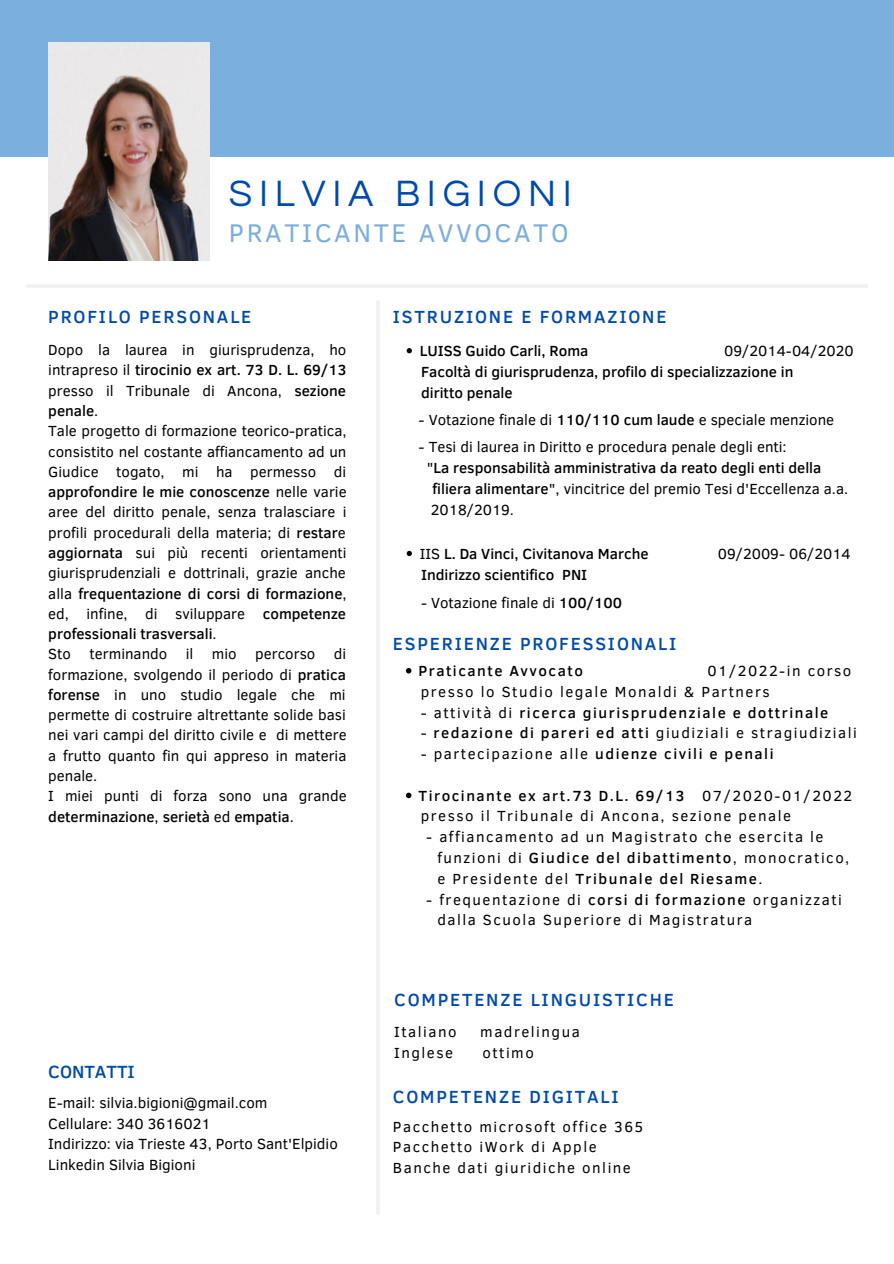
<style>
.page{position:relative;width:894px;height:1264px;background:#fff}
.page>*{position:absolute;margin:0;border:0;box-sizing:border-box;transform-origin:0 0}
.t1{font:38.1px "Questrial";letter-spacing:.175em;color:#004aad}
.t2{font:26.25px "Clear Sans";letter-spacing:.1em;color:#7bafdd}
.t3{font:500 18.15px "Clear Sans";color:#004aad}
.t4{font:500 18px "Clear Sans";letter-spacing:.1em;color:#004aad}
.t5{font:15.15px "Clear Sans";color:#000}
.t6{font:15px/20.2px "Clear Sans";letter-spacing:.1em;color:#000;text-align:justify}
.t7{font:15px/20.2px "Clear Sans";color:#000}
.t8{font:500 15px "Clear Sans";color:#000}
.t9{font:500 15px "Clear Sans";letter-spacing:.1em;color:#000}
.s1{font-weight:500}
.s2{font-weight:400}
</style>
<div class="page">
<hr style="left:376px;top:301px;width:4px;height:913px;background:#f0f1f3">
<div style="left:0;top:0;width:893px;height:157px;background:#7bafdd"></div>
<hr style="left:26px;top:285px;width:841px;height:3px;background:#eff0f2">
<img style="left:48px;top:42px;width:161px;height:218px">
<svg style="left:406px;top:668px;width:5px;height:5px"></svg>
<svg style="left:406px;top:792px;width:5px;height:6px"></svg>
<svg style="left:406px;top:348px;width:6px;height:5px"></svg>
<svg style="left:406px;top:551px;width:6px;height:5px"></svg>
<p class="t1" style="left:229px;top:175px;width:344px">SILVIA BIGIONI</p>
<p class="t2" style="left:229px;top:214px;width:341px">PRATICANTE AVVOCATO</p>
<p class="t4" style="left:48px;top:303px;width:204px">PROFILO PERSONALE</p>
<p class="t6" style="left:48px;top:339px;width:300px">Dopo la laurea in giurisprudenza, ho intrapreso il <span class="s1">tirocinio ex art. 73 D. L. 69/13 </span>presso il Tribunale di Ancona, <span class="s1">sezione penale</span>.</p>
<p class="t6" style="left:48px;top:420px;width:300px">Tale progetto di formazione teorico-pratica, consistito nel costante affiancamento ad un Giudice togato, mi ha permesso di <span class="s1">approfondire le mie conoscenze</span> nelle varie aree del diritto penale, senza tralasciare i profili procedurali della materia; di <span class="s1">restar</span>e <span class="s1">aggiornata</span> sui più recenti orientamenti giurisprudenziali e dottrinali, grazie anche alla <span class="s1">frequentazione di corsi di formazione</span>, ed, infine, di sviluppare <span class="s1">competenze professionali trasversali</span>.</p>
<p class="t6" style="left:48px;top:643px;width:300px">Sto terminando il mio percorso di formazione, svolgendo il periodo di <span class="s1">pratica forense</span> in uno studio legale che mi permette di costruire altrettante solide basi nei vari campi del diritto civile e di mettere a frutto quanto fin qui appreso in materia penale.</p>
<p class="t7" style="left:48px;top:785px;width:300px">I miei punti di forza sono una grande <span class="s1">determinazione</span>, <span class="s1">serietà</span> ed <span class="s1">empatia</span>.</p>
<p class="t3" style="left:48px;top:1058px;width:88px">CONTATTI</p>
<p class="t5" style="left:48px;top:1091px;width:221px">E-mail: silvia.bigioni@gmail.com</p>
<p class="t5" style="left:48px;top:1112px;width:164px">Cellulare: 340 3616021</p>
<p class="t5" style="left:48px;top:1133px;width:291px">Indirizzo: via Trieste 43, Porto Sant'Elpidio</p>
<p class="t5" style="left:48px;top:1153px;width:149px">Linkedin Silvia Bigioni</p>
<p class="t4" style="left:393px;top:303px;width:275px">ISTRUZIONE E FORMAZIONE</p>
<p class="t8" style="left:419px;top:340px;width:170px">LUISS Guido Carli, Roma</p>
<p class="t7" style="left:724px;top:340px;width:131px">09/2014-04/2020</p>
<p class="t8" style="left:421px;top:361px;width:374px">Facoltà di giurisprudenza, profilo di specializzazione in</p>
<p class="t8" style="left:421px;top:382px;width:93px">diritto penale</p>
<p class="t7" style="left:418px;top:409px;width:417px">- Votazione finale di <span class="s1">110/110 cum laude</span> e speciale menzione</p>
<p class="t7" style="left:418px;top:436px;width:369px">- Tesi di laurea in Diritto e procedura penale degli enti:</p>
<p class="t8" style="left:426px;top:457px;width:396px"><span class="s2">"</span>La responsabilità amministrativa da reato degli enti della</p>
<p class="t7" style="left:432px;top:478px;width:417px"><span class="s1">filiera alimentare</span>", vincitrice del premio Tesi d'Eccellenza a.a.</p>
<p class="t7" style="left:430px;top:499px;width:85px">2018/2019.</p>
<p class="t8" style="left:419px;top:542px;width:230px"><span class="s2">IIS</span> L. Da Vinci, Civitanova Marche</p>
<p class="t7" style="left:717px;top:542px;width:134px">09/2009- 06/2014</p>
<p class="t8" style="left:421px;top:563px;width:168px">Indirizzo scientifico PNI</p>
<p class="t7" style="left:421px;top:592px;width:202px">- Votazione finale di <span class="s1">100/100</span></p>
<p class="t4" style="left:393px;top:631px;width:285px">ESPERIENZE PROFESSIONALI</p>
<p class="t6" style="left:420px;top:680px;width:350px">presso lo Studio legale Monaldi &amp; Partners</p>
<p class="t9" style="left:420px;top:701px;width:409px"><span class="s2">- attività di</span> ricerca giurisprudenziale e dottrinale</p>
<p class="t6" style="left:420px;top:722px;width:437px">- <span class="s1">redazione di pareri ed atti</span> giudiziali e stragiudiziali</p>
<p class="t9" style="left:420px;top:743px;width:354px"><span class="s2">- partecipazione alle</span> udienze civili e penali</p>
<p class="t9" style="left:418px;top:660px;width:166px">Praticante Avvocato</p>
<p class="t6" style="left:707px;top:660px;width:145px">01/2022-in corso</p>
<p class="t9" style="left:418px;top:784px;width:435px">Tirocinante ex art.73 D.L. 69/13 <span class="s2">07/2020-01/2022</span></p>
<p class="t6" style="left:420px;top:805px;width:371px">presso il Tribunale di Ancona, sezione penale</p>
<p class="t6" style="left:426px;top:826px;width:398px">- affiancamento ad un Magistrato che esercita le</p>
<p class="t6" style="left:437px;top:846px;width:413px">funzioni di <span class="s1">Giudice del dibattimento</span>, monocratico,</p>
<p class="t9" style="left:437px;top:867px;width:326px"><span class="s2">e Presidente del</span> Tribunale del Riesame<span class="s2">.</span></p>
<p class="t6" style="left:426px;top:888px;width:417px">- frequentazione di <span class="s1">corsi di formazione</span> organizzati</p>
<p class="t6" style="left:437px;top:909px;width:316px">dalla Scuola Superiore di Magistratura</p>
<p class="t4" style="left:394px;top:986px;width:281px">COMPETENZE LINGUISTICHE</p>
<p class="t6" style="left:394px;top:1020px;width:64px">Italiano</p>
<p class="t6" style="left:480px;top:1020px;width:101px">madrelingua</p>
<p class="t6" style="left:394px;top:1041px;width:60px">Inglese</p>
<p class="t6" style="left:482px;top:1041px;width:53px">ottimo</p>
<p class="t4" style="left:393px;top:1083px;width:227px">COMPETENZE DIGITALI</p>
<p class="t6" style="left:393px;top:1115px;width:252px">Pacchetto microsoft office 365</p>
<p class="t6" style="left:393px;top:1136px;width:205px">Pacchetto iWork di Apple</p>
<p class="t6" style="left:393px;top:1156px;width:239px">Banche dati giuridiche online</p>
</div>
